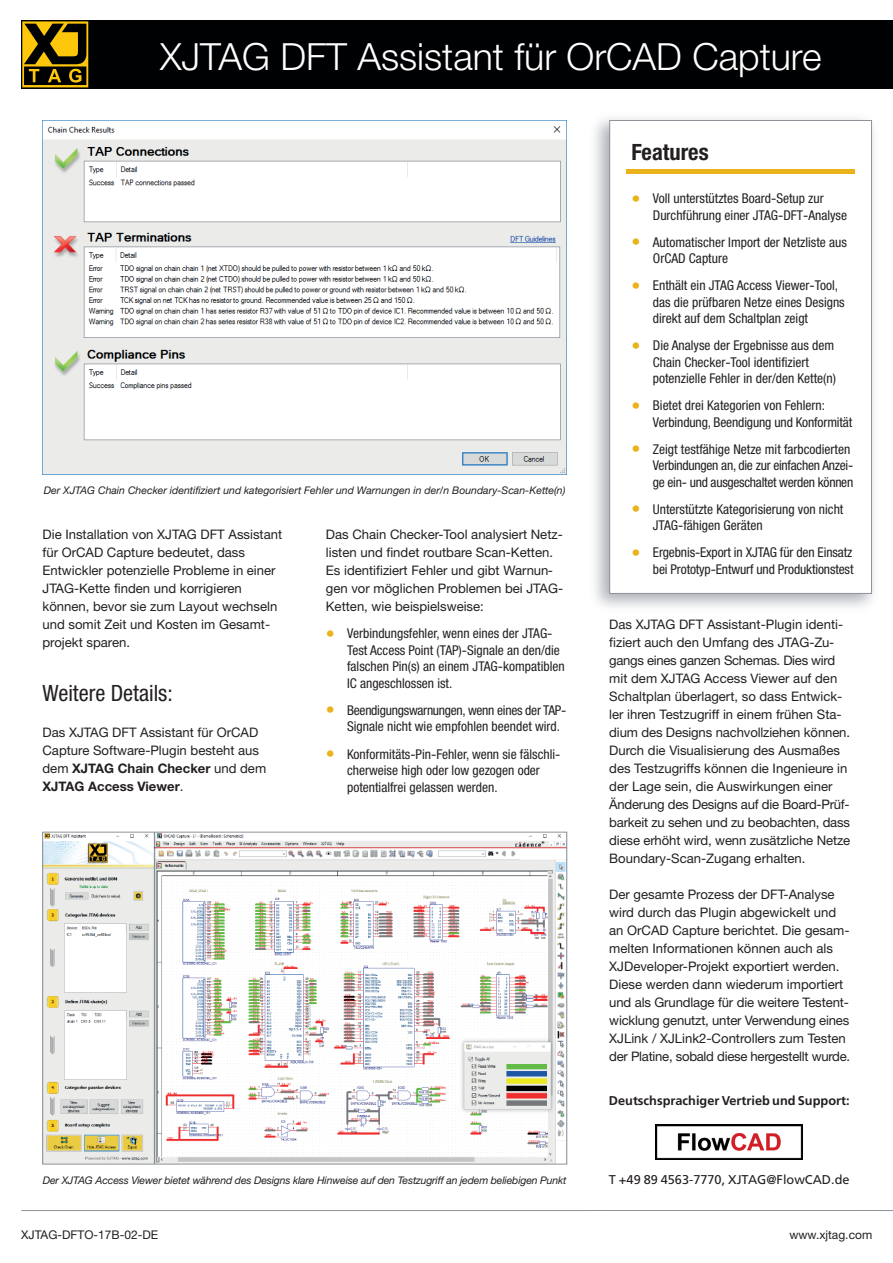
<style>
.page{position:relative;width:893px;height:1263px;background:#fff}
.page>*{position:absolute;margin:0;border:0;box-sizing:border-box;transform-origin:0 0}
.t1{font:300 37.5px "Helvetica Neue LT";color:#fff}
.t2{font:condensed 22.5px "Helvetica Neue";color:#231f20}
.t3{font:700 condensed 22.5px "Helvetica Neue";color:#231f20}
.t4{font:condensed 13.5px/16.5px "Helvetica Neue";color:#231f20}
.t5{font:condensed 13.5px/16.5px "Helvetica Neue";letter-spacing:-.02em;color:#231f20}
.t6{font:13.2px/18px "Helvetica Neue LT";color:#231f20}
.t7{font:700 12.75px "Frutiger LT Std";color:#231f20}
.t8{font:12.75px "Frutiger LT Std";color:#231f20}
.t9{font:12px "Helvetica Neue LT";color:#231f20}
.t10{font:italic 10.5px "Helvetica Neue LT";letter-spacing:-.015em;color:#231f20}
.s1{font-weight:700}
.s2{font-size:18px;color:#eab21b}
.s3{font-family:"Helvetica Neue LT";font-stretch:normal}
</style>
<div class="page">
<div style="left:21px;top:20px;width:872px;height:68px;background:#000103"></div>
<svg style="left:22px;top:21px;width:66px;height:66px"></svg>
<hr style="left:21px;top:1210px;width:872px;height:1px;background:#8f9299">
<div style="left:609px;top:120px;width:263px;height:474px;border:1px solid #8f9299"></div>
<hr style="left:626px;top:170px;width:229px;height:4px;background:#eab21b">
<img style="left:43px;top:120px;width:524px;height:76px">
<img style="left:43px;top:196px;width:524px;height:219px">
<img style="left:43px;top:415px;width:524px;height:60px">
<img style="left:45px;top:834px;width:520px;height:328px">
<img style="left:656px;top:1124px;width:147px;height:35px">
<h1 class="t1" style="left:160px;top:34px;width:663px">XJTAG DFT Assistant für OrCAD Capture</h1>
<p class="t10" style="left:44px;top:484px;width:524px">Der XJTAG Chain Checker identifiziert und kategorisiert Fehler und Warnungen in der/n Boundary-Scan-Kette(n)</p>
<p class="t6" style="left:43px;top:525px;width:241px">Die Installation von XJTAG DFT Assistant für OrCAD Capture bedeutet, dass Entwickler potenzielle Probleme in einer JTAG-Kette finden und korrigieren können, bevor sie zum Layout wechseln und somit Zeit und Kosten im Gesamt - projekt sparen.</p>
<h2 class="t2" style="left:43px;top:680px;width:132px">Weitere Details:</h2>
<p class="t6" style="left:43px;top:723px;width:225px">Das XJTAG DFT Assistant für OrCAD<br>Capture Software-Plugin besteht aus dem <span class="s1">XJTAG Chain Checker</span> und dem<br><span class="s1">XJTAG Access Viewer</span>.</p>
<p class="t6" style="left:326px;top:525px;width:239px">Das Chain Checker-Tool analysiert Netz - listen und findet routbare Scan-Ketten.<br>Es identifiziert Fehler und gibt Warnun&shy;gen vor möglichen Problemen bei JTAG-Ketten, wie beispielsweise:</p>
<p class="t4" style="left:347px;top:625px;width:219px;text-indent:-21px"><span class="s2">•</span> Verbindungsfehler, wenn eines der JTAG<span class="s3">-</span>Test Access Point (TAP)<span class="s3">-</span>Signale an den/die falschen Pin(s) an einem JTAG<span class="s3">-</span>kompatiblen IC angeschlossen ist.</p>
<p class="t5" style="left:347px;top:702px;width:221px;text-indent:-21px"><span class="s2">•</span> Beendigungswarnungen, wenn eines der TAP<span class="s3">-<br></span>Signale nicht wie empfohlen beendet wird.</p>
<p class="t4" style="left:347px;top:745px;width:215px;text-indent:-21px"><span class="s2">•</span> Konformitäts<span class="s3">-</span>Pin<span class="s3">-</span>Fehler, wenn sie fälschli <span class="s3">- </span>cher weise high oder low gezogen oder potentialfrei gelassen werden.</p>
<p class="t10" style="left:43px;top:1174px;width:525px">Der XJTAG Access Viewer bietet während des Designs klare Hinweise auf den Testzugriff an jedem beliebigen Punkt</p>
<h2 class="t3" style="left:632px;top:138px;width:79px">Features</h2>
<p class="t4" style="left:653px;top:190px;width:196px;text-indent:-21px"><span class="s2">•</span> Voll unterstütztes Board<span class="s3">-</span>Setup zur<br>Durchführung einer JTAG<span class="s3">-</span>DFT<span class="s3">-</span>Analyse</p>
<p class="t4" style="left:653px;top:234px;width:196px;text-indent:-21px"><span class="s2">•</span> Automatischer Import der Netzliste aus<br>OrCAD Capture</p>
<p class="t4" style="left:653px;top:277px;width:193px;text-indent:-21px"><span class="s2">•</span> Enthält ein JTAG Access Viewer<span class="s3">-</span>Tool, das die prüfbaren Netze eines Designs direkt auf dem Schaltplan zeigt</p>
<p class="t4" style="left:653px;top:337px;width:185px;text-indent:-21px"><span class="s2">•</span> Die Analyse der Ergebnisse aus dem<br>Chain Checker<span class="s3">-</span>Tool identifiziert potenzielle Fehler in der/den Kette(n)</p>
<p class="t4" style="left:653px;top:397px;width:201px;text-indent:-21px"><span class="s2">•</span> Bietet drei Kategorien von Fehlern:<br>Verbindung, Beendigung und Konformität</p>
<p class="t5" style="left:653px;top:441px;width:202px;text-indent:-21px"><span class="s2">•</span> Zeigt testfähige Netze mit farbcodierten<br>Verbindungen an, die zur einfachen Anzei <span class="s3">- </span>ge ein<span class="s3">-</span> und ausgeschaltet werden können</p>
<p class="t4" style="left:653px;top:501px;width:192px;text-indent:-21px"><span class="s2">•</span> Unterstützte Kategorisierung von nicht<br>JTAG<span class="s3">-</span>fähigen Geräten</p>
<p class="t4" style="left:632px;top:544px;width:223px;text-align:right"><span class="s2">•</span> Ergebnis<span class="s3">-</span>Export in XJTAG für den Einsatz bei Prototyp<span class="s3">-</span>Entwurf und Produktionstest</p>
<p class="t6" style="left:609px;top:615px;width:242px">Das XJTAG DFT Assistant-Plugin identi&shy;fiziert auch den Umfang des JTAG-Zu&shy;gangs eines ganzen Schemas. Dies wird mit dem XJTAG Access Viewer auf den Schaltplan überlagert, so dass Ent wick&shy;ler ihren Testzugriff in einem frühen Sta&shy;dium des Designs nachvollziehen können.<br>Durch die Visualisierung des Ausmaßes des Testzugriffs können die Ingenieure in der Lage sein, die Auswir kungen einer Änderung des Designs auf die Board-Prüf&shy;barkeit zu sehen und zu beobachten, dass diese erhöht wird, wenn zusätzliche Netze Boundary-Scan-Zugang erhalten.</p>
<p class="t6" style="left:609px;top:885px;width:242px">Der gesamte Prozess der DFT-Analyse wird durch das Plugin abgewickelt und an OrCAD Capture berichtet. Die gesam - melten Informationen können auch als XJDeveloper-Projekt exportiert werden.<br>Diese werden dann wiederum importiert und als Grundlage für die weitere Testent - wicklung genutzt, unter Verwendung eines XJLink / XJLink2-Controllers zum Testen der Platine, sobald diese hergestellt wurde.</p>
<p class="t7" style="left:609px;top:1093px;width:242px">Deutschsprachiger Vertrieb und Support:</p>
<p class="t8" style="left:609px;top:1172px;width:242px">T +49 89 4563-7770, XJTAG@FlowCAD.de</p>
<p class="t9" style="left:21px;top:1228px;width:138px">XJTAG-DFTO-17B-02-DE</p>
<p class="t9" style="left:789px;top:1228px;width:84px">www.xjtag.com</p>
</div>
